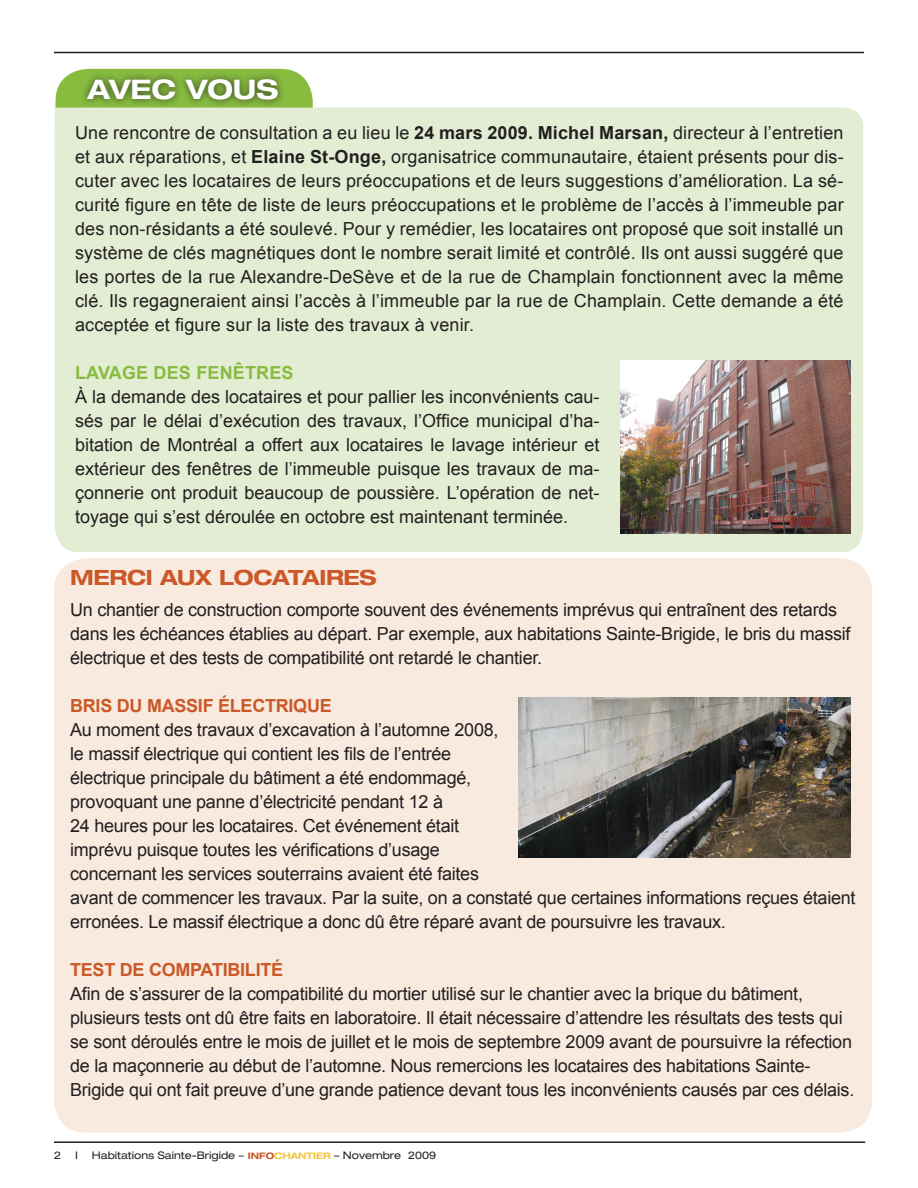
<style>
.page{position:relative;width:918px;height:1188px;background:#fff}
.page>*{position:absolute;margin:0;border:0;box-sizing:border-box;transform-origin:0 0}
.t1{font:700 expanded 27px "Helvetica Neue";color:#fff}
.t2{font:700 expanded 21px "Helvetica Neue";color:#ca5828}
.t3{font:18px/24px "Arial";letter-spacing:-.015em;color:#231f20}
.t4{font:700 18px "Arial";letter-spacing:-.015em;color:#ca5828}
.t5{font:700 18px "Arial";letter-spacing:.01em;color:#87bc3f}
.t6{font:expanded 10.5px "Helvetica Neue";color:#231f20}
.s1{font-weight:700}
.s2{font-weight:700;font-size:9px;color:#ca5828}
.s3{font-weight:700;font-size:9px;color:#f1c640}
</style>
<div class="page">
<div style="left:54px;top:558px;width:818px;height:575px;background:#f8eade;border-radius:32px"></div>
<hr style="left:54px;top:1142px;width:811px;height:1px;background:#231f20">
<hr style="left:54px;top:52px;width:810px;height:1px;background:#231f20">
<svg style="left:56px;top:69px;width:257px;height:39px"></svg>
<div style="left:79px;top:71px;width:206px;height:37px;background:#231f20;opacity:.75"></div>
<div style="left:55px;top:108px;width:809px;height:444px;background:#e3edd3"></div>
<img style="left:620px;top:360px;width:230px;height:173px">
<img style="left:518px;top:697px;width:333px;height:161px">
<h1 class="t1" style="left:88px;top:73px;width:192px">AVEC VOUS</h1>
<p class="t3" style="left:75px;top:121px;width:770px;text-align:justify">Une rencontre de consultation a eu lieu le <span class="s1">24 MARS 2009. MICHEL MARSAN,</span> directeur à l’entretien et aux réparations, et <span class="s1">ELAINE ST-ONGE,</span> organisatrice communautaire, étaient présents pour dis&shy;cuter avec les locataires de leurs préoccupations et de leurs suggestions d’amélioration. La sé&shy;curité figure en tête de liste de leurs préoccupations et le problème de l’accès à l’immeuble par des non-résidants a été soulevé. Pour y remédier, les locataires ont proposé que soit installé un système de clés magnétiques dont le nombre serait limité et contrôlé. Ils ont aussi suggéré que les portes de la rue Alexandre-DeSève et de la rue de Champlain fonctionnent avec la même clé. Ils regagneraient ainsi l’accès à l’immeuble par la rue de Champlain. Cette demande a été acceptée et figure sur la liste des travaux à venir.</p>
<p class="t5" style="left:75px;top:361px;width:92px">LAVAGE DES</p>
<p class="t5" style="left:196px;top:361px;width:86px">FENÊTRES</p>
<p class="t3" style="left:75px;top:385px;width:526px;text-align:justify">À la demande des locataires et pour pallier les inconvénients cau&shy;sés par le délai d’exécution des travaux, l’Office municipal d’ha&shy;bitation de Montréal a offert aux locataires le lavage intérieur et extérieur des fenêtres de l’immeuble puisque les travaux de ma&shy;çonnerie ont produit beaucoup de poussière. L’opération de net&shy;toyage qui s’est déroulée en octobre est maintenant terminée.</p>
<p class="t2" style="left:70px;top:564px;width:42px">MERC</p>
<p class="t2" style="left:146px;top:564px;width:107px">I AUX LOCATA</p>
<p class="t2" style="left:319px;top:564px;width:24px">IRES</p>
<p class="t3" style="left:70px;top:597px;width:782px">Un chantier de construction comporte souvent des événements imprévus qui entraînent des retards dans les échéances établies au départ. Par exemple, aux habitations Sainte-Brigide, le bris du massif électrique et des tests de compatibilité ont retardé le chantier.</p>
<p class="t4" style="left:70px;top:693px;width:172px">BRIS DU MASSIF ÉLECT</p>
<p class="t4" style="left:276px;top:693px;width:55px">RIQUE</p>
<p class="t3" style="left:70px;top:717px;width:787px">Au moment des travaux d’excavation à l’automne 2008,<br>le massif électrique qui contient les fils de l’entrée<br>électrique principale du bâtiment a été endommagé,<br>provoquant une panne d’électricité pendant 12 à<br>24 heures pour les locataires. Cet événement était<br>imprévu puisque toutes les vérifications d’usage<br>concernant les services souterrains avaient été faites<br>avant de commencer les travaux. Par la suite, on a constaté que certaines informations reçues étaient erronées. Le massif électrique a donc dû être réparé avant de poursuivre les travaux.</p>
<p class="t4" style="left:70px;top:957px;width:23px">TEST</p>
<p class="t4" style="left:120px;top:957px;width:44px">DE COM</p>
<p class="t4" style="left:190px;top:957px;width:94px">PATIBILITÉ</p>
<p class="t3" style="left:70px;top:981px;width:786px">Afin de s’assurer de la compatibilité du mortier utilisé sur le chantier avec la brique du bâtiment, plusieurs tests ont dû être faits en laboratoire. Il était nécessaire d’attendre les résultats des tests qui se sont déroulés entre le mois de juillet et le mois de septembre 2009 avant de poursuivre la réfection de la maçonnerie au début de l’automne. Nous remercions les locataires des habitations Sainte-Brigide qui ont fait preuve d’une grande patience devant tous les inconvénients causés par ces délais.</p>
<p class="t6" style="left:54px;top:1149px;width:9px">2</p>
<p class="t6" style="left:75px;top:1149px;width:4px">I</p>
<p class="t6" style="left:92px;top:1149px;width:346px">Habitations Sainte-Brigide – <span class="s2">INFO</span><span class="s3">CHANTIER</span> – Novembre 2009</p>
</div>
